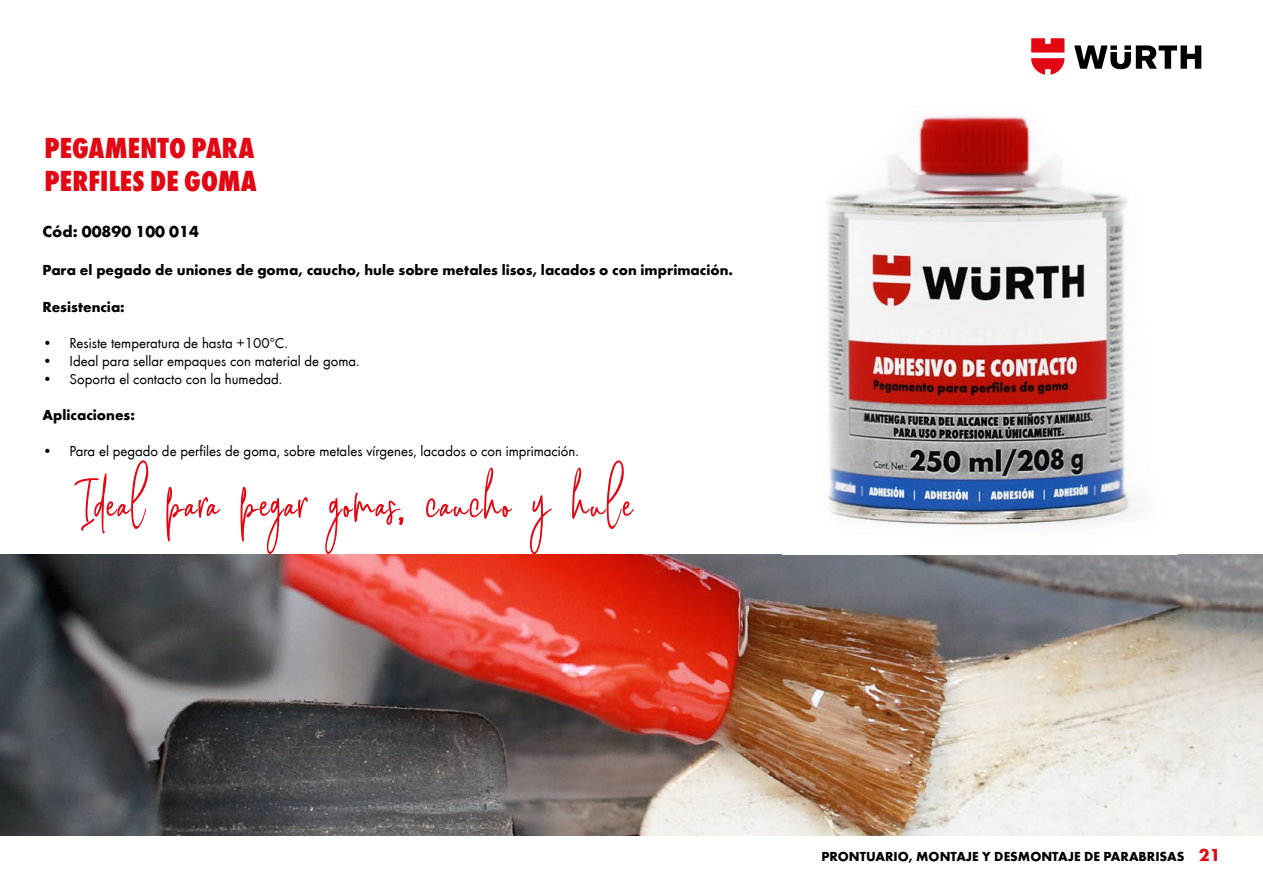
<style>
.page{position:relative;width:1263px;height:893px;background:#fff}
.page>*{position:absolute;margin:0;border:0;box-sizing:border-box;transform-origin:0 0}
.t1{font:62.25px "Pink Script";letter-spacing:.02em;color:#e30613}
.t2{font:800 condensed 30px/33px "Wuerth";color:#e30613}
.t3{font:700 16.5px "Wuerth";color:#000}
.t4{font:15px "Wuerth";color:#000}
.t5{font:700 15px "Wuerth";color:#000}
.t6{font:700 13.5px "Wuerth";color:#000}
.s1{font-size:18px;color:#e30613}
</style>
<div class="page">
<svg style="left:1074px;top:45px;width:127px;height:24px"></svg>
<svg style="left:1031px;top:38px;width:33px;height:37px"></svg>
<img style="left:0;top:555px;width:1263px;height:281px">
<img style="left:827px;top:115px;width:310px;height:411px">
<h2 class="t2" style="left:45px;top:129px;width:214px">PEGAMENTO PARA<br>PERFILES DE GOMA</h2>
<p class="t3" style="left:43px;top:219px;width:158px">Cód: 00890 100 014</p>
<p class="t5" style="left:43px;top:259px;width:692px">Para el pegado de uniones de goma, caucho, hule sobre metales lisos, lacados o con imprimación.</p>
<p class="t5" style="left:43px;top:296px;width:84px">Resistencia:</p>
<p class="t4" style="left:43px;top:333px;width:247px">• Resiste temperatura de hasta +100ºC.</p>
<p class="t4" style="left:43px;top:351px;width:319px">• Ideal para sellar empaques con material de goma.</p>
<p class="t4" style="left:43px;top:369px;width:241px">• Soporta el contacto con la humedad.</p>
<p class="t5" style="left:43px;top:404px;width:94px">Aplicaciones:</p>
<p class="t4" style="left:43px;top:441px;width:538px">• Para el pegado de perfiles de goma, sobre metales vírgenes, lacados o con imprimación.</p>
<h1 class="t1" style="left:74px;top:466px;width:560px">Ideal para pegar gomas, caucho y hule</h1>
<p class="t6" style="left:821px;top:846px;width:400px">PRONTUARIO, MONTAJE Y DESMONTAJE DE PARABRISAS <span class="s1">21</span></p>
</div>
